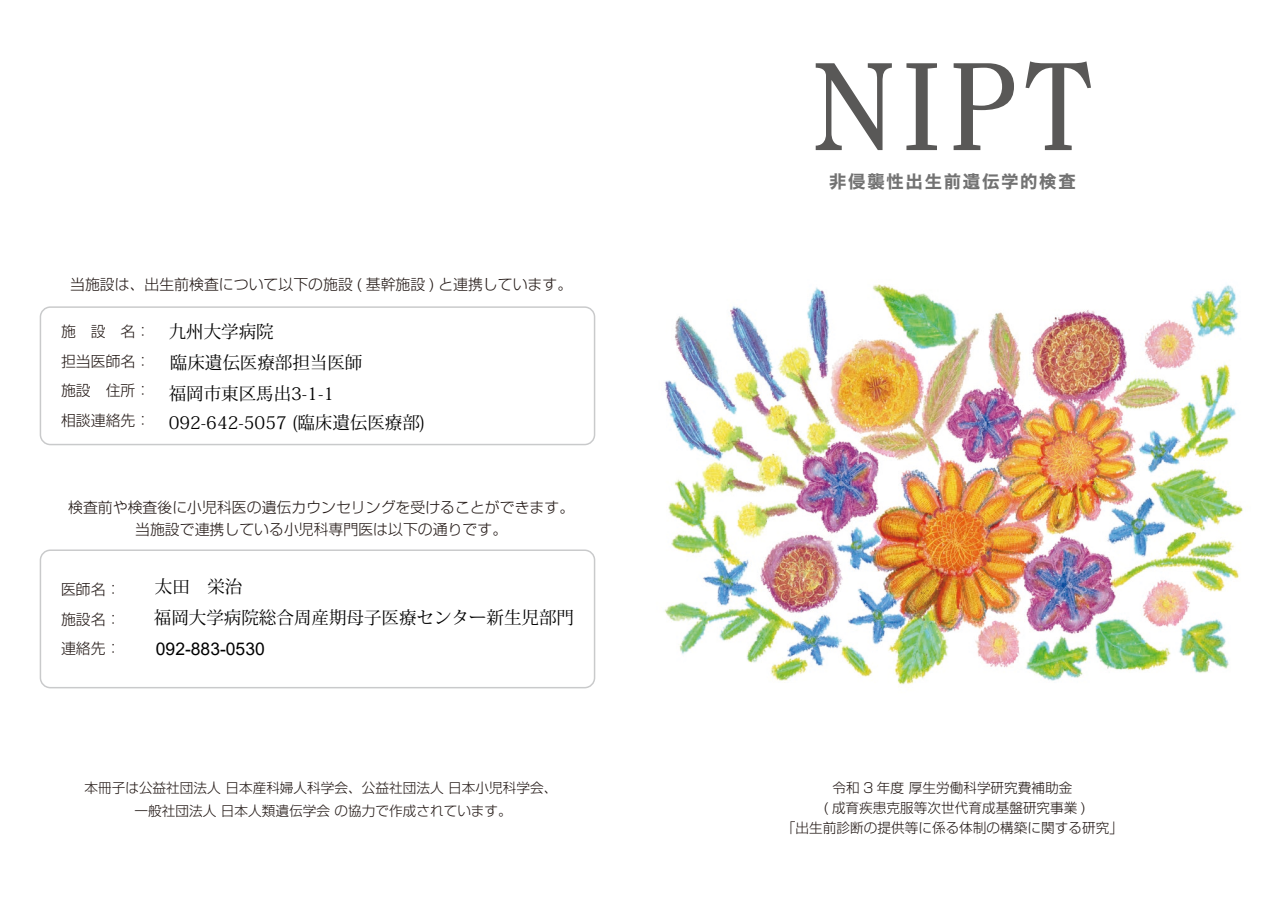
<style>
.page{position:relative;width:1270px;height:903px;background:#fff}
.page>*{position:absolute;margin:0;border:0;box-sizing:border-box;transform-origin:0 0}
.t1{font:124.08px "Clearface";color:#595857}
.t2{font:17.5px/31px "Koz Min Pr 6 N";color:#000}
.t3{font:17.5px "Arial";color:#000}
.t4{font:17.32px "Hiragino Sans W7";letter-spacing:.1em;color:#727272}
.t5{font:300 14.88px "Shin Go Pro";color:#231916}
.t6{font:300 13.65px "Shin Go Pro";color:#231916}
</style>
<div class="page">
<div style="left:40px;top:306px;width:555px;height:139px;border:1px solid #c9cacb;border-radius:10px"></div>
<div style="left:40px;top:549px;width:555px;height:139px;border:1px solid #c9cacb;border-radius:10px"></div>
<img style="left:664px;top:284px;width:579px;height:401px">
<p class="t5" style="left:70px;top:272px;width:504px">当施設は、出生前検査について以下の施設 ( 基幹施設 ) と連携しています。</p>
<p class="t5" style="left:61px;top:319px;width:91px">施　設　名：</p>
<p class="t5" style="left:61px;top:349px;width:91px">担当医師名：</p>
<p class="t5" style="left:61px;top:378px;width:91px">施設　住所：</p>
<p class="t5" style="left:61px;top:408px;width:91px">相談連絡先：</p>
<p class="t2" style="left:169px;top:317px;width:106px">九州大学病院</p>
<p class="t2" style="left:169px;top:348px;width:195px">臨床遺伝医療部担当医師福岡市東区馬出3-1-1</p>
<p class="t2" style="left:169px;top:407px;width:258px">092-642-5057 (臨床遺伝医療部)</p>
<p class="t5" style="left:68px;top:495px;width:507px">検査前や検査後に小児科医の遺伝カウンセリングを受けることができます。</p>
<p class="t5" style="left:135px;top:517px;width:374px">当施設で連携している小児科専門医は以下の通りです。</p>
<p class="t5" style="left:61px;top:577px;width:76px">医師名：　</p>
<p class="t5" style="left:61px;top:607px;width:61px">施設名：</p>
<p class="t5" style="left:61px;top:636px;width:61px">連絡先：</p>
<p class="t2" style="left:154px;top:572px;width:422px;line-height:30.4px">太田　栄治<br>福岡大学病院総合周産期母子医療センター新生児部門</p>
<p class="t3" style="left:156px;top:637px;width:110px">092-883-0530</p>
<p class="t6" style="left:84px;top:777px;width:474px">本冊子は公益社団法人 日本産科婦人科学会、公益社団法人 日本小児科学会、</p>
<p class="t6" style="left:134px;top:799px;width:379px">一般社団法人 日本人類遺伝学会 の協力で作成されています。</p>
<p class="t1" style="left:812px;top:33px;width:282px">NIPT</p>
<p class="t4" style="left:829px;top:168px;width:248px">非侵襲性出生前遺伝学的検査</p>
<p class="t6" style="left:832px;top:777px;width:241px">令和 3 年度 厚生労働科学研究費補助金</p>
<p class="t6" style="left:823px;top:797px;width:264px">( 成育疾患克服等次世代育成基盤研究事業 )</p>
<p class="t6" style="left:782px;top:817px;width:343px">「出生前診断の提供等に係る体制の構築に関する研究」</p>
</div>
